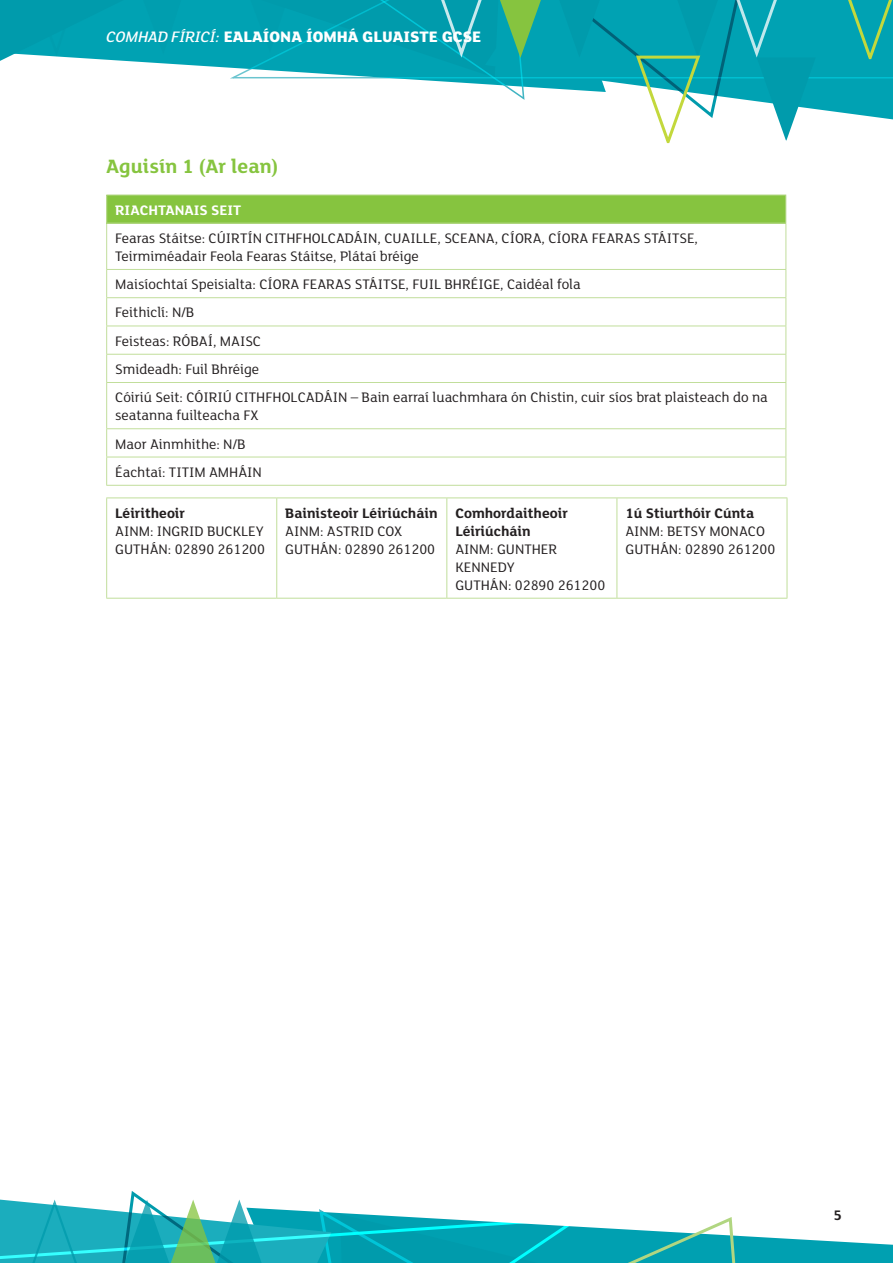
<style>
.page{position:relative;width:893px;height:1263px;background:#fff}
.page>*{position:absolute;margin:0;border:0;box-sizing:border-box;transform-origin:0 0}
.t1{font:700 21px "FS Lola";color:#86c43f}
.t2{font:800 16.5px "FS Lola";color:#fff}
.Body_Text{font:15px/18px "FS Lola";color:#231f20}
.Body_Text-2{font:700 15px/18px "FS Lola";color:#231f20}
.Body_Text-3{font:700 15px "FS Lola";color:#fff}
.s1{font-weight:500;font-style:italic}
.s2{font-weight:500}
.s3{font-weight:700}
</style>
<div class="page">
<div style="left:189px;top:0;width:36px;height:68px;background:#00a2b3"></div>
<svg style="left:0;top:0;width:189px;height:65px;background:#16a7b7"></svg>
<svg style="left:225px;top:0;width:668px;height:144px"></svg>
<svg style="left:0;top:1191px;width:893px;height:72px"></svg>
<div style="left:107px;top:195px;width:679px;height:28px;background:#86c43f"></div>
<svg style="left:106px;top:196px;width:1px;height:27px"></svg>
<svg style="left:785px;top:196px;width:1px;height:27px"></svg>
<hr style="left:106px;top:223px;width:680px;height:1px;background:#c1de9b">
<hr style="left:106px;top:224px;width:1px;height:45px;background:#c1de9b">
<hr style="left:785px;top:224px;width:1px;height:45px;background:#c1de9b">
<hr style="left:106px;top:269px;width:680px;height:1px;background:#c1de9b">
<hr style="left:106px;top:297px;width:680px;height:1px;background:#c1de9b">
<hr style="left:106px;top:326px;width:680px;height:1px;background:#c1de9b">
<hr style="left:106px;top:354px;width:680px;height:1px;background:#c1de9b">
<svg style="left:106px;top:270px;width:1px;height:112px"></svg>
<svg style="left:785px;top:270px;width:1px;height:112px"></svg>
<hr style="left:106px;top:382px;width:680px;height:1px;background:#c1de9b">
<hr style="left:106px;top:383px;width:1px;height:45px;background:#c1de9b">
<hr style="left:785px;top:383px;width:1px;height:45px;background:#c1de9b">
<hr style="left:106px;top:428px;width:680px;height:1px;background:#c1de9b">
<hr style="left:106px;top:457px;width:680px;height:1px;background:#c1de9b">
<svg style="left:106px;top:429px;width:1px;height:56px"></svg>
<svg style="left:785px;top:429px;width:1px;height:56px"></svg>
<hr style="left:106px;top:485px;width:680px;height:1px;background:#c1de9b">
<hr style="left:106px;top:195px;width:680px;height:1px;background:#c1de9b">
<hr style="left:106px;top:497px;width:171px;height:1px;background:#c1de9b">
<hr style="left:106px;top:498px;width:1px;height:100px;background:#c1de9b">
<hr style="left:277px;top:497px;width:170px;height:1px;background:#c1de9b">
<hr style="left:276px;top:498px;width:1px;height:100px;background:#c1de9b">
<hr style="left:447px;top:497px;width:170px;height:1px;background:#c1de9b">
<hr style="left:446px;top:498px;width:1px;height:100px;background:#c1de9b">
<hr style="left:617px;top:497px;width:170px;height:1px;background:#c1de9b">
<hr style="left:617px;top:498px;width:1px;height:100px;background:#c1de9b">
<hr style="left:787px;top:498px;width:1px;height:100px;background:#c1de9b">
<hr style="left:106px;top:598px;width:171px;height:1px;background:#c1de9b">
<hr style="left:277px;top:598px;width:170px;height:1px;background:#c1de9b">
<hr style="left:447px;top:598px;width:170px;height:1px;background:#c1de9b">
<hr style="left:617px;top:598px;width:170px;height:1px;background:#c1de9b">
<p class="t2" style="left:106px;top:25px;width:376px"><span class="s1">COMHAD FÍRICÍ:</span> EALAÍONA ÍOMHÁ GLUAISTE GCSE</p>
<p class="t2" style="left:107px;top:26px;width:357px"><span class="s1">FACTFILE:</span> GCE HISTORY OF ART / <span class="s2">ARCHITECTURE</span></p>
<h2 class="t1" style="left:106px;top:152px;width:173px">Aguisín 1 (Ar lean)</h2>
<p class="Body_Text-3" style="left:115px;top:199px;width:128px">RIACHTANAIS SEIT</p>
<p class="Body_Text" style="left:115px;top:228px;width:584px">Fearas Stáitse: CÚIRTÍN CITHFHOLCADÁIN, CUAILLE, SCEANA, CÍORA, CÍORA FEARAS STÁITSE,<br>Teirmiméadair Feola Fearas Stáitse, Plátaí bréige</p>
<p class="Body_Text" style="left:115px;top:275px;width:467px">Maisíochtaí Speisialta: CÍORA FEARAS STÁITSE, FUIL BHRÉIGE, Caidéal fola</p>
<p class="Body_Text" style="left:115px;top:303px;width:81px">Feithiclí: N/B</p>
<p class="Body_Text" style="left:115px;top:331px;width:147px">Feisteas: RÓBAÍ, MAISC</p>
<p class="Body_Text" style="left:115px;top:359px;width:146px">Smideadh: Fuil Bhréige</p>
<p class="Body_Text" style="left:115px;top:388px;width:654px">Cóiriú Seit: CÓIRIÚ CITHFHOLCADÁIN – Bain earraí luachmhara ón Chistin, cuir síos brat plaisteach do na seatanna fuilteacha FX</p>
<p class="Body_Text" style="left:115px;top:434px;width:132px">Maor Ainmhithe: N/B</p>
<p class="Body_Text" style="left:115px;top:462px;width:148px">Éachtaí: TITIM AMHÁIN</p>
<p class="Body_Text-2" style="left:115px;top:503px;width:71px">Léiritheoir</p>
<p class="Body_Text" style="left:115px;top:521px;width:151px">AINM: INGRID BUCKLEY<br>GUTHÁN: 02890 261200</p>
<p class="Body_Text" style="left:285px;top:503px;width:154px"><span class="s3">Bainisteoir Léiriúcháin<br></span>AINM: ASTRID COX<br>GUTHÁN: 02890 261200</p>
<p class="Body_Text-2" style="left:455px;top:503px;width:114px">Comhordaitheoir<br>Léiriúcháin</p>
<p class="Body_Text" style="left:455px;top:539px;width:103px">AINM: GUNTHER<br>KENNEDY</p>
<p class="Body_Text" style="left:455px;top:575px;width:151px">GUTHÁN: 02890 261200</p>
<p class="Body_Text-2" style="left:625px;top:503px;width:130px">1ú Stiurthóir Cúnta</p>
<p class="Body_Text" style="left:625px;top:521px;width:151px">AINM: BETSY MONACO<br>GUTHÁN: 02890 261200</p>
<p class="Body_Text-2" style="left:834px;top:1206px;width:10px">5</p>
</div>
